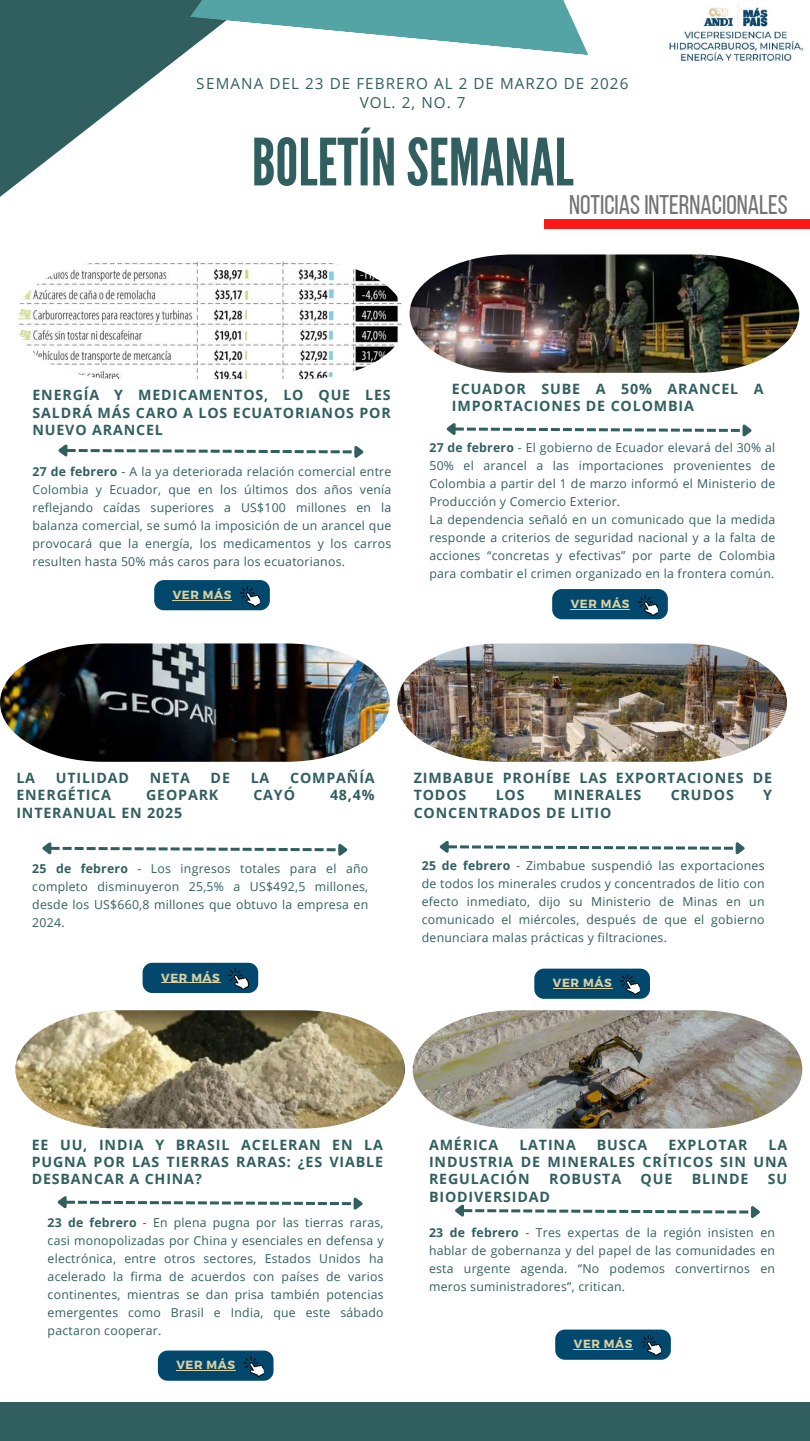
<style>
.page{position:relative;width:810px;height:1441px;background:#fff}
.page>*{position:absolute;margin:0;border:0;box-sizing:border-box;transform-origin:0 0}
.t1{font:65px "League Gothic";color:#315f60}
.t2{font:26.9px "Bebas Neue";color:#737373}
.t3{font:15.2px/18.8px "Open Sans";letter-spacing:.07em;color:#315f60;text-align:center}
.t4{font:700 14.2px/17.2px "Open Sans";letter-spacing:.06em;color:#315f60;text-align:justify}
.t5{font:12.3px/18px "Open Sans";letter-spacing:.02em;color:#315f60;text-align:justify}
.t6{font:700 11.8px "Montserrat";letter-spacing:.05em;color:#dad1a2}
.s1{font-weight:700}
</style>
<div class="page">
<div style="left:0;top:1402px;width:810px;height:38px;background:#315f60"></div>
<div style="left:544px;top:220px;width:266px;height:8px;background:#ff1616"></div>
<img style="left:413px;top:1010px;width:389px;height:118px">
<svg style="left:455px;top:1204px;width:305px;height:14px"></svg>
<svg style="left:555px;top:1329px;width:116px;height:30px;background:#125375"></svg>
<img style="left:641px;top:1335px;width:20px;height:20px">
<hr style="left:574px;top:1348px;width:59px;height:1px;background:#dad1a2">
<img style="left:15px;top:1010px;width:390px;height:118px">
<svg style="left:57px;top:1196px;width:306px;height:14px"></svg>
<svg style="left:158px;top:1350px;width:116px;height:30px;background:#125375"></svg>
<img style="left:244px;top:1356px;width:20px;height:20px">
<hr style="left:176px;top:1369px;width:60px;height:1px;background:#dad1a2">
<img style="left:397px;top:643px;width:390px;height:118px">
<svg style="left:439px;top:840px;width:306px;height:15px"></svg>
<svg style="left:534px;top:968px;width:116px;height:30px;background:#0e5174"></svg>
<img style="left:620px;top:974px;width:20px;height:20px">
<hr style="left:553px;top:988px;width:59px;height:1px;background:#dad1a2">
<img style="left:410px;top:254px;width:389px;height:119px">
<svg style="left:446px;top:423px;width:306px;height:14px"></svg>
<svg style="left:552px;top:589px;width:116px;height:30px;background:#0e5072"></svg>
<img style="left:638px;top:595px;width:20px;height:20px">
<hr style="left:571px;top:608px;width:59px;height:1px;background:#dad1a2">
<img style="left:16px;top:261px;width:386px;height:118px">
<svg style="left:58px;top:444px;width:306px;height:14px"></svg>
<svg style="left:154px;top:580px;width:116px;height:30px;background:#0e5072"></svg>
<img style="left:240px;top:586px;width:20px;height:20px">
<hr style="left:173px;top:599px;width:59px;height:1px;background:#dad1a2">
<svg style="left:0;top:0;width:190px;height:197px;fill:#315f60"></svg>
<svg style="left:190px;top:0;width:398px;height:55px"></svg>
<img style="left:667px;top:6px;width:136px;height:56px">
<img style="left:0;top:643px;width:390px;height:118px">
<svg style="left:42px;top:842px;width:306px;height:14px"></svg>
<div style="left:143px;top:962px;width:115px;height:30px;background:#02486d"></div>
<img style="left:229px;top:968px;width:19px;height:20px">
<hr style="left:161px;top:982px;width:60px;height:1px;background:#dad1a2">
<p class="t3" style="left:197px;top:74px;width:433px">SEMANA DEL 23 DE FEBRERO AL 2 DE MARZO DE 2026<br>VOL. 2, NO. 7</p>
<h1 class="t1" style="left:252px;top:125px;width:323px">BOLETÍNSEMANAL</h1>
<h2 class="t2" style="left:569px;top:194px;width:220px">NOTICIASINTERNACIONALES</h2>
<p class="t4" style="left:32px;top:386px;width:360px">ENERGÍA Y MEDICAMENTOS, LO QUE LES SALDRÁ MÁS CARO A LOS ECUATORIANOS POR NUEVO ARANCEL</p>
<p class="t5" style="left:32px;top:462px;width:360px"><span class="s1">27 de febrero</span> - A la ya deteriorada relación comercial entre Colombia y Ecuador, que en los últimos dos años venía reflejando caídas superiores a US$100 millones en la balanza comercial, se sumó la imposición de un arancel que provocará que la energía, los medicamentos y los carros resulten hasta 50% más caros para los ecuatorianos.</p>
<p class="t6" style="left:173px;top:587px;width:60px">VER MÁS</p>
<p class="t4" style="left:452px;top:380px;width:313px">ECUADOR SUBE A 50% ARANCEL A<br>IMPORTACIONES DE COLOMBIA</p>
<p class="t5" style="left:429px;top:438px;width:347px;text-align:left"><span class="s1">27 de febrero</span> - El gobierno de Ecuador elevará del 30% al 50% el arancel a las importaciones provenientes de Colombia a partir del 1 de marzo informó el Ministerio de Producción y Comercio Exterior.<br>La dependencia señaló en un comunicado que la medida responde a criterios de seguridad nacional y a la falta de acciones “concretas y efectivas” por parte de Colombia para combatir el crimen organizado en la frontera común.</p>
<p class="t6" style="left:571px;top:596px;width:60px">VER MÁS</p>
<p class="t4" style="left:16px;top:768px;width:20px">LA</p>
<p class="t4" style="left:56px;top:768px;width:75px">UTILIDAD</p>
<p class="t4" style="left:150px;top:768px;width:42px">NETA</p>
<p class="t4" style="left:211px;top:768px;width:21px">DE</p>
<p class="t4" style="left:251px;top:768px;width:20px">LA</p>
<p class="t4" style="left:290px;top:768px;width:86px">COMPAÑÍA</p>
<p class="t4" style="left:16px;top:786px;width:96px">ENERGÉTICA</p>
<p class="t4" style="left:146px;top:786px;width:74px">GEOPARK</p>
<p class="t4" style="left:253px;top:786px;width:43px">CAYÓ</p>
<p class="t4" style="left:330px;top:786px;width:46px">48,4%</p>
<p class="t4" style="left:16px;top:803px;width:167px">INTERANUAL EN 2025</p>
<p class="t5" style="left:32px;top:859px;width:338px"><span class="s1">25 de febrero</span> - Los ingresos totales para el año completo disminuyeron 25,5% a US$492,5 millones, desde los US$660,8 millones que obtuvo la empresa en 2024.</p>
<p class="t6" style="left:161px;top:969px;width:60px">VER MÁS</p>
<p class="t4" style="left:414px;top:768px;width:360px">ZIMBABUE PROHÍBE LAS EXPORTACIONES DE<br>TODOS</p>
<p class="t4" style="left:496px;top:786px;width:30px">LOS</p>
<p class="t4" style="left:554px;top:786px;width:89px">MINERALES</p>
<p class="t4" style="left:671px;top:786px;width:65px">CRUDOS</p>
<p class="t4" style="left:763px;top:786px;width:10px">Y</p>
<p class="t4" style="left:414px;top:803px;width:199px">CONCENTRADOS DE LITIO</p>
<p class="t5" style="left:422px;top:855px;width:344px"><span class="s1">25 de febrero</span> - Zimbabue suspendió las exportaciones de todos los minerales crudos y concentrados de litio con efecto inmediato, dijo su Ministerio de Minas en un comunicado el miércoles, después de que el gobierno denunciara malas prácticas y filtraciones.</p>
<p class="t6" style="left:553px;top:975px;width:60px">VER MÁS</p>
<p class="t4" style="left:32px;top:1135px;width:353px">EE UU, INDIA Y BRASIL ACELERAN EN LA PUGNA POR LAS TIERRAS RARAS: ¿ES VIABLE DESBANCAR A CHINA?</p>
<p class="t5" style="left:48px;top:1212px;width:338px"><span class="s1">23 de febrero</span> - En plena pugna por las tierras raras, casi monopolizadas por China y esenciales en defensa y electrónica, entre otros sectores, Estados Unidos ha acelerado la firma de acuerdos con países de varios continentes, mientras se dan prisa también potencias emergentes como Brasil e India, que este sábado pactaron cooperar.</p>
<p class="t6" style="left:176px;top:1357px;width:60px">VER MÁS</p>
<p class="t4" style="left:429px;top:1135px;width:71px">AMÉRICA</p>
<p class="t4" style="left:519px;top:1135px;width:58px">LATINA</p>
<p class="t4" style="left:597px;top:1135px;width:52px">BUSCA</p>
<p class="t4" style="left:668px;top:1135px;width:81px">EXPLOTAR</p>
<p class="t4" style="left:429px;top:1135px;width:360px;text-indent:340px">LA INDUSTRIA DE MINERALES CRÍTICOS SIN UNA REGULACIÓN</p>
<p class="t4" style="left:549px;top:1170px;width:74px">ROBUSTA</p>
<p class="t4" style="left:641px;top:1170px;width:33px">QUE</p>
<p class="t4" style="left:692px;top:1170px;width:58px">BLINDE</p>
<p class="t4" style="left:768px;top:1170px;width:21px">SU</p>
<p class="t4" style="left:429px;top:1187px;width:123px">BIODIVERSIDAD</p>
<p class="t5" style="left:429px;top:1222px;width:347px"><span class="s1">23 de febrero</span> - Tres expertas de la región insisten en hablar de gobernanza y del papel de las comunidades en esta urgente agenda. “No podemos convertirnos en meros suministradores”, critican.</p>
<p class="t6" style="left:574px;top:1336px;width:60px">VER MÁS</p>
</div>
